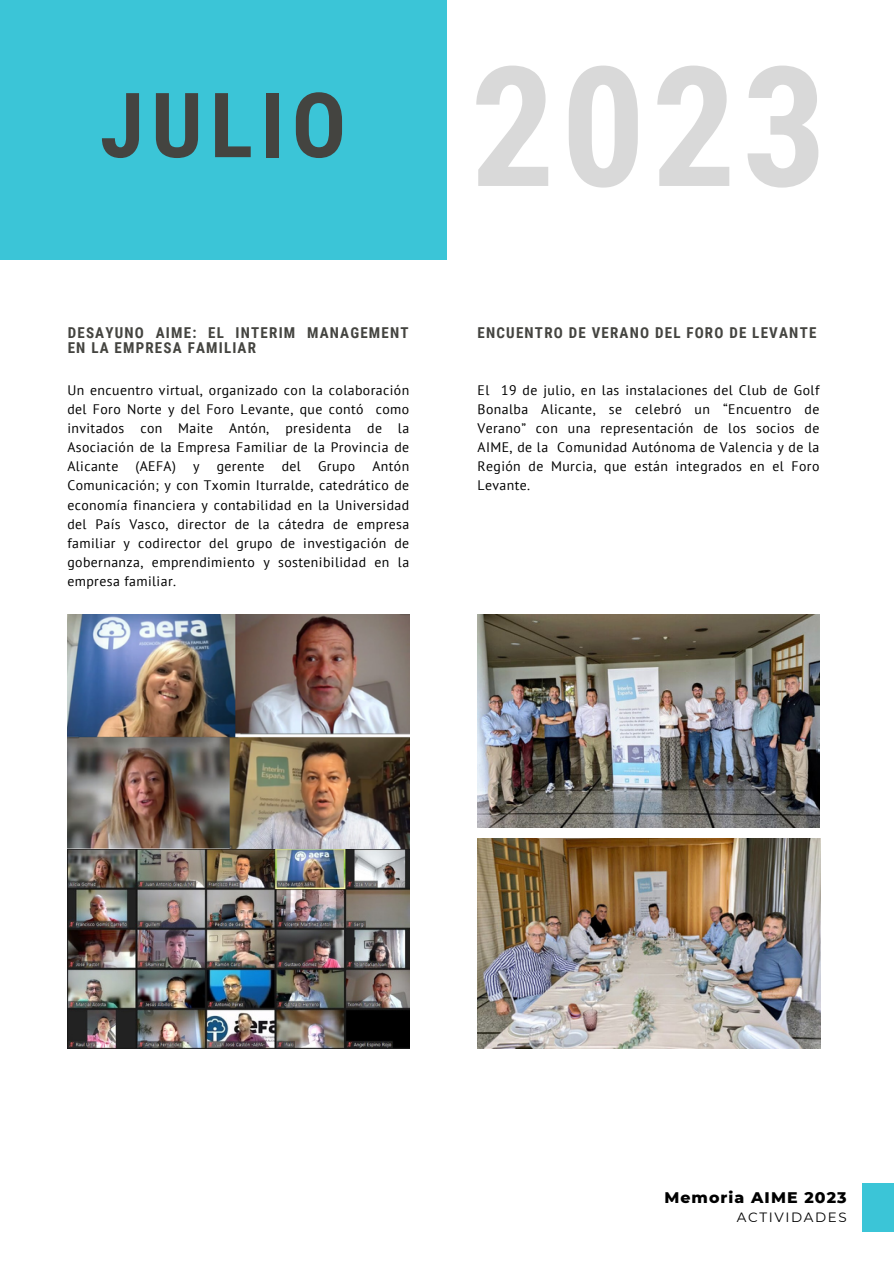
<style>
.page{position:relative;width:894px;height:1264px;background:#fff}
.page>*{position:absolute;margin:0;border:0;box-sizing:border-box;transform-origin:0 0}
.t1{font:700 90px "Roboto Condensed";letter-spacing:.08em;color:#444440}
.t2{font:800 15.75px "Montserrat";letter-spacing:.07em;color:#000}
.t3{font:700 15px/14.7px "Roboto Condensed";letter-spacing:.08em;color:#444440}
.t4{font:13.8px/19.2px "PT Sans";letter-spacing:.03em;color:#000;text-align:justify}
.t5{font:13.5px "Montserrat";letter-spacing:.12em;color:#000}
.s1{font-size:166.95px;color:#d9d9d9}
</style>
<div class="page">
<div style="left:0;top:0;width:446px;height:259px;background:#3bc5d7"></div>
<div style="left:861px;top:1183px;width:32px;height:48px;background:#3bc5d7"></div>
<img style="left:67px;top:614px;width:342px;height:434px">
<img style="left:477px;top:614px;width:342px;height:213px">
<img style="left:477px;top:839px;width:342px;height:209px">
<h1 class="t1" style="left:100px;top:74px;width:727px">JULIO <span class="s1">2023</span></h1>
<p class="t3" style="left:68px;top:326px;width:342px">DESAYUNO AIME: EL INTERIM MANAGEMENT<br>EN LA EMPRESA FAMILIAR</p>
<p class="t3" style="left:477px;top:326px;width:340px">ENCUENTRO DE VERANO DEL FORO DE LEVANTE</p>
<p class="t4" style="left:477px;top:380px;width:343px">El 19 de julio, en las instalaciones del Club de Golf Bonalba Alicante, se celebró un “Encuentro de Verano” con una representación de los socios de AIME, de la Comunidad Autónoma de Valencia y de la Región de Murcia, que están integrados en el Foro Levante.</p>
<p class="t4" style="left:67px;top:380px;width:343px">Un encuentro virtual, organizado con la colaboración del Foro Norte y del Foro Levante, que contó como invitados con Maite Antón, presidenta de la Asociación de la Empresa Familiar de la Provincia de Alicante (AEFA) y gerente del Grupo Antón Comunicación; y con Txomin Iturralde, catedrático de economía financiera y contabilidad en la Universidad del País Vasco, director de la cátedra de empresa familiar y codirector del grupo de investigación de gobernanza, emprendimiento y sostenibilidad en la empresa familiar.</p>
<p class="t2" style="left:664px;top:1187px;width:184px">Memoria AIME 2023</p>
<p class="t5" style="left:736px;top:1208px;width:111px">ACTIVIDADES</p>
</div>
